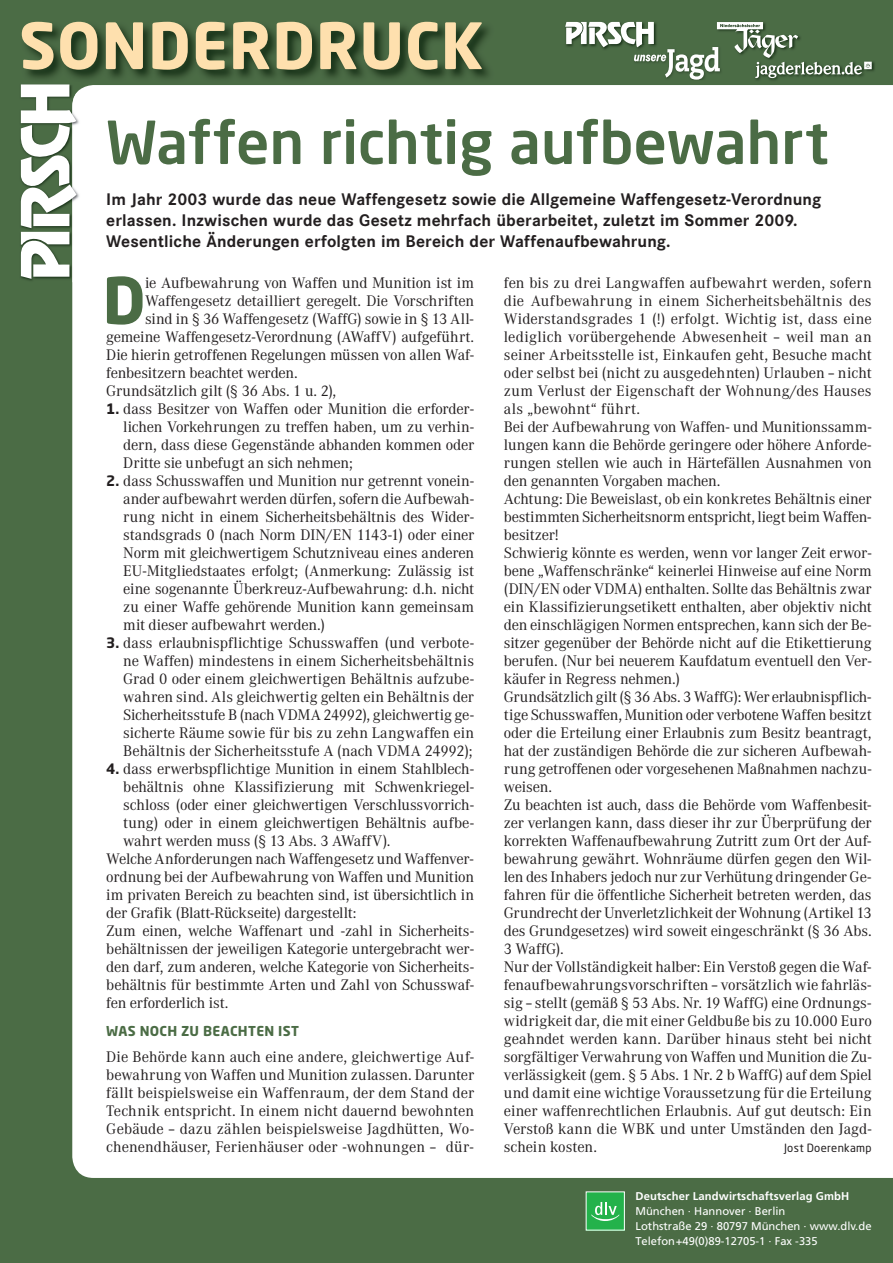
<style>
.page{position:relative;width:893px;height:1263px;background:#4b6c45}
.page>*{position:absolute;margin:0;border:0;box-sizing:border-box;transform-origin:0 0}
.t1{font:700 63.45px "Neo Sans Std";color:#4b6c45}
.t2{font:700 63px "Neo Sans Std";letter-spacing:.01em;color:#fee0ae}
.t3{font:500 58.5px "Neo Sans Std";color:#4b6c45}
.t4{font:700 16.5px/21px "Corporate S";letter-spacing:.005em;color:#231f20}
.t5{font:15px/18px "Corporate A";letter-spacing:-.005em;color:#231f20;text-align:justify}
.t6{font:700 13.5px "Neo Sans Std";letter-spacing:.025em;color:#4b6c45}
.t7{font:11.25px/15px "Frutiger LT Std";color:#fff}
.t8{font:700 11.25px "Frutiger LT Std";letter-spacing:.01em;color:#fff}
.t9{font:11.25px "Neo Sans Std";letter-spacing:.03em;color:#231f20}
.s1{font-family:"Neo Sans Std";font-weight:700;font-size:14.25px}
</style>
<div class="page">
<div style="left:72px;top:85px;width:821px;height:1093px;background:#fff"></div>
<img style="left:567px;top:21px;width:87px;height:1px">
<img style="left:772px;top:61px;width:103px;height:20px">
<svg style="left:565px;top:22px;width:307px;height:58px"></svg>
<div style="left:586px;top:1192px;width:38px;height:38px;background:#23b24b"></div>
<svg style="left:591px;top:1202px;width:29px;height:19px"></svg>
<img style="left:20px;top:84px;width:60px;height:197px">
<img style="left:72px;top:89px;width:8px;height:193px">
<svg style="left:21px;top:84px;width:55px;height:195px"></svg>
<h2 class="t2" style="left:19px;top:5px;width:466px">SONDERDRUCK</h2>
<h3 class="t3" style="left:106px;top:106px;width:724px">Waffen richtig aufbewahrt</h3>
<p class="t4" style="left:106px;top:189px;width:717px">Im Jahr 2003 wurde das neue Waffengesetz sowie die Allgemeine Waffengesetz-Verordnung erlassen. Inzwischen wurde das Gesetz mehrfach überarbeitet, zuletzt im Sommer 2009.<br>Wesentliche Änderungen erfolgten im Bereich der Waffenaufbewahrung.</p>
<h1 class="t1" style="left:102px;top:260px;width:45px">D</h1>
<p class="t5" style="left:145px;top:274px;width:330px">ie Aufbewahrung von Waffen und Munition ist im</p>
<p class="t5" style="left:145px;top:292px;width:330px">Waffengesetz detailliert geregelt. Die Vorschriften</p>
<p class="t5" style="left:145px;top:310px;width:330px">sind in § 36 Waffengesetz (WaffG) sowie in § 13 All-</p>
<p class="t5" style="left:106px;top:328px;width:369px">gemeine Waffengesetz-Verordnung (AWaffV) aufgeführt.</p>
<p class="t5" style="left:106px;top:346px;width:369px">Die hierin getroffenen Regelungen müssen von allen Waf-</p>
<p class="t5" style="left:106px;top:364px;width:193px">fenbesitzern beachtet werden.</p>
<p class="t5" style="left:106px;top:382px;width:231px">Grundsätzlich gilt (§ 36 Abs. 1 u. 2),</p>
<p class="t5" style="left:123px;top:400px;width:352px;text-indent:-17px"><span class="s1">1.</span> dass Besitzer von Waffen oder Munition die erforder&shy;lichen Vorkehrungen zu treffen haben, um zu verhin&shy;dern, dass diese Gegenstände abhanden kommen oder Dritte sie unbefugt an sich nehmen;</p>
<p class="t5" style="left:123px;top:472px;width:352px;text-indent:-17px"><span class="s1">2.</span> dass Schusswaffen und Munition nur getrennt vonein&shy;ander aufbewahrt werden dürfen, sofern die Aufbewah&shy;rung nicht in einem Sicherheitsbehältnis des Wider&shy;standsgrads 0 (nach Norm DIN/EN 1143-1) oder einer Norm mit gleichwertigem Schutzniveau eines anderen EU-Mitgliedstaates erfolgt; (Anmerkung: Zulässig ist eine sogenannte Überkreuz-Aufbewahrung: d.h. nicht zu einer Waffe gehörende Munition kann gemeinsam mit dieser aufbewahrt werden.)</p>
<p class="t5" style="left:123px;top:634px;width:352px;text-indent:-17px"><span class="s1">3.</span> dass erlaubnispflichtige Schusswaffen (und verbote&shy;ne Waffen) mindestens in einem Sicherheitsbehältnis Grad 0 oder einem gleichwertigen Behältnis aufzube&shy;wahren sind. Als gleichwertig gelten ein Behältnis der Sicherheitsstufe B (nach VDMA 24992), gleichwertig ge&shy;sicherte Räume sowie für bis zu zehn Langwaffen ein Behältnis der Sicherheitsstufe A (nach VDMA 24992);</p>
<p class="t5" style="left:106px;top:760px;width:369px"><span class="s1">4.</span> dass erwerbspflichtige Munition in einem Stahlblech-</p>
<p class="t5" style="left:123px;top:778px;width:352px">behältnis ohne Klassifizierung mit Schwenkriegel-</p>
<p class="t5" style="left:123px;top:796px;width:352px">schloss (oder einer gleichwertigen Verschlussvorrich-</p>
<p class="t5" style="left:123px;top:814px;width:352px">tung) oder in einem gleichwertigen Behältnis aufbe-</p>
<p class="t5" style="left:123px;top:832px;width:269px">wahrt werden muss (§ 13 Abs. 3 AWaffV).</p>
<p class="t5" style="left:106px;top:850px;width:369px">Welche Anforderungen nach Waffengesetz und Waffenver-</p>
<p class="t5" style="left:106px;top:868px;width:369px">ordnung bei der Aufbewahrung von Waffen und Munition</p>
<p class="t5" style="left:106px;top:886px;width:369px">im privaten Bereich zu beachten sind, ist übersichtlich in</p>
<p class="t5" style="left:106px;top:904px;width:252px">der Grafik (Blatt-Rückseite) dargestellt:</p>
<p class="t5" style="left:106px;top:922px;width:369px">Zum einen, welche Waffenart und -zahl in Sicherheits-</p>
<p class="t5" style="left:106px;top:940px;width:369px">behältnissen der jeweiligen Kategorie untergebracht wer-</p>
<p class="t5" style="left:106px;top:958px;width:369px">den darf, zum anderen, welche Kategorie von Sicherheits-</p>
<p class="t5" style="left:106px;top:976px;width:369px">behältnis für bestimmte Arten und Zahl von Schusswaf-</p>
<p class="t5" style="left:106px;top:994px;width:124px">fen erforderlich ist.</p>
<p class="t6" style="left:106px;top:1023px;width:194px">WAS NOCH ZU BEACHTEN IST</p>
<p class="t5" style="left:106px;top:1048px;width:369px">Die Behörde kann auch eine andere, gleichwertige Auf&shy;bewahrung von Waffen und Munition zulassen. Darunter fällt beispielsweise ein Waffenraum, der dem Stand der Technik entspricht. In einem nicht dauernd bewohnten Gebäude – dazu zählen beispielsweise Jagdhütten, Wo&shy;chenendhäuser, Ferienhäuser oder -wohnungen – dür-</p>
<p class="t5" style="left:504px;top:274px;width:369px;text-align:left">fen bis zu drei Langwaffen aufbewahrt werden, sofern die Aufbewahrung in einem Sicherheitsbehältnis des Widerstandsgrades 1 (!) erfolgt. Wichtig ist, dass eine lediglich vorübergehende Abwesenheit – weil man an seiner Arbeitsstelle ist, Einkaufen geht, Besuche macht oder selbst bei (nicht zu ausgedehnten) Urlauben – nicht zum Verlust der Eigenschaft der Wohnung/des Hauses als „bewohnt“ führt.<br>Bei der Aufbewahrung von Waffen- und Munitionssamm&shy;lungen kann die Behörde geringere oder höhere Anforde&shy;rungen stellen wie auch in Härtefällen Ausnahmen von den genannten Vorgaben machen.<br>Achtung: Die Beweislast, ob ein konkretes Behältnis einer bestimmten Sicherheitsnorm entspricht, liegt beim Waffen&shy;besitzer!<br>Schwierig könnte es werden, wenn vor langer Zeit erwor&shy;bene „Waffenschränke“ keinerlei Hinweise auf eine Norm (DIN/EN oder VDMA) enthalten. Sollte das Behältnis zwar ein Klassifizierungsetikett enthalten, aber objektiv nicht den einschlägigen Normen entsprechen, kann sich der Be&shy;sitzer gegenüber der Behörde nicht auf die Etikettierung berufen. (Nur bei neuerem Kaufdatum eventuell den Ver&shy;käufer in Regress nehmen.)<br>Grundsätzlich gilt (§ 36 Abs. 3 WaffG): Wer erlaubnispflich&shy;tige Schusswaffen, Munition oder verbotene Waffen besitzt oder die Erteilung einer Erlaubnis zum Besitz beantragt, hat der zuständigen Behörde die zur sicheren Aufbewah&shy;rung getroffenen oder vorgesehenen Maßnahmen nachzu&shy;weisen.<br>Zu beachten ist auch, dass die Behörde vom Waffenbesit&shy;zer verlangen kann, dass dieser ihr zur Überprüfung der korrekten Waffenaufbewahrung Zutritt zum Ort der Auf&shy;bewahrung gewährt. Wohnräume dürfen gegen den Wil&shy;len des Inhabers jedoch nur zur Verhütung dringender Ge&shy;fahren für die öffentliche Sicherheit betreten werden, das Grundrecht der Unverletzlichkeit der Wohnung (Artikel 13 des Grundgesetzes) wird soweit eingeschränkt (§ 36 Abs.<br>3 WaffG).<br>Nur der Vollständigkeit halber: Ein Verstoß gegen die Waf&shy;fenaufbewahrungsvorschriften – vorsätzlich wie fahrläs&shy;sig – stellt (gemäß § 53 Abs. Nr. 19 WaffG) eine Ordnungs&shy;widrigkeit dar, die mit einer Geldbuße bis zu 10.000 Euro geahndet werden kann. Darüber hinaus steht bei nicht sorgfältiger Verwahrung von Waffen und Munition die Zu&shy;verlässigkeit (gem. § 5 Abs. 1 Nr. 2 b WaffG) auf dem Spiel und damit eine wichtige Voraussetzung für die Erteilung einer waffenrechtlichen Erlaubnis. Auf gut deutsch: Ein Verstoß kann die WBK und unter Umständen den Jagd&shy;schein kosten.</p>
<p class="t9" style="left:784px;top:1141px;width:89px">Jost Doerenkamp</p>
<p class="t8" style="left:635px;top:1189px;width:215px">Deutscher Landwirtschaftsverlag GmbH</p>
<p class="t7" style="left:635px;top:1203px;width:238px">München ∙ Hannover ∙ Berlin<br>Lothstraße 29 ∙ 80797 München ∙ www.dlv.de<br>Telefon +49(0)89-12705-1 ∙ Fax -335</p>
</div>
